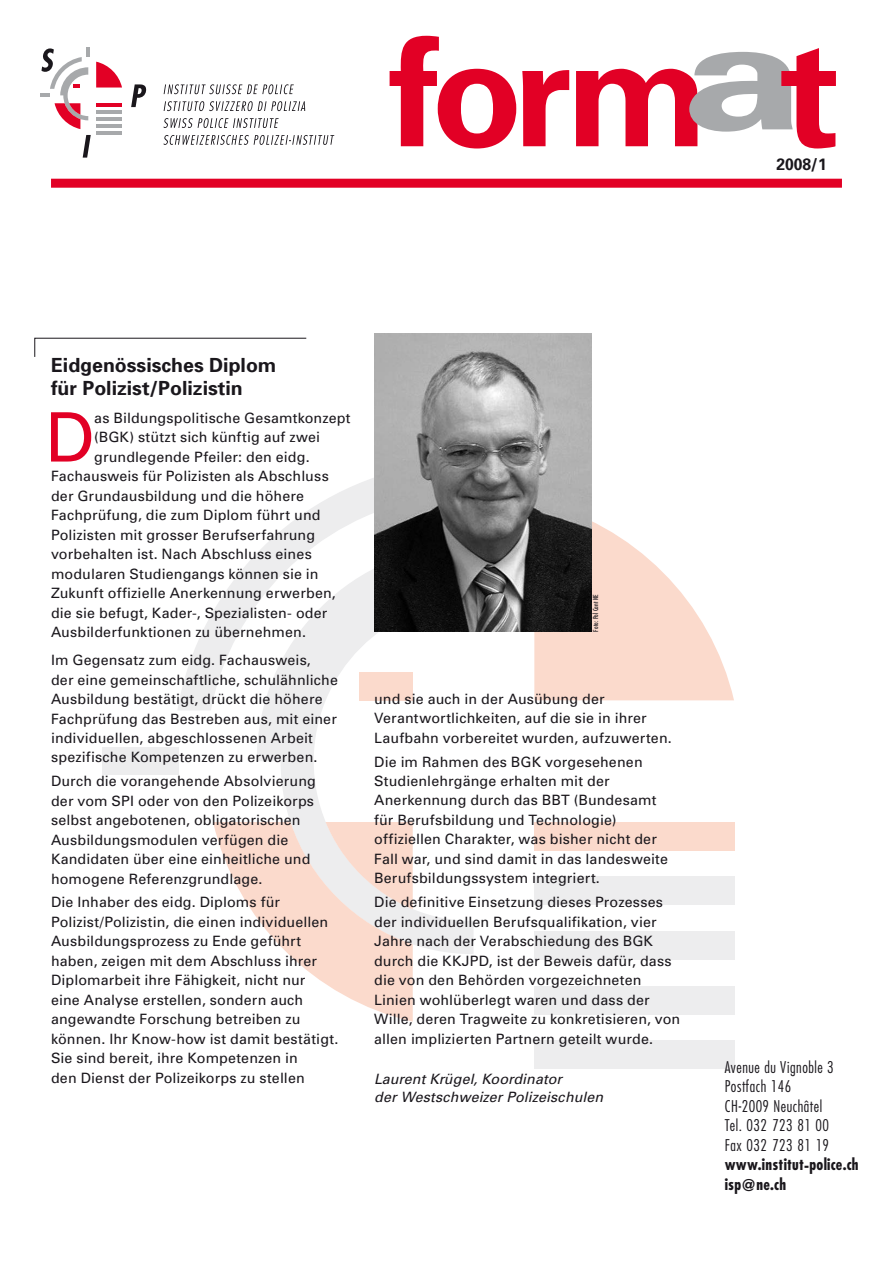
<style>
.page{position:relative;width:893px;height:1263px;background:#fff}
.page>*{position:absolute;margin:0;border:0;box-sizing:border-box;transform-origin:0 0}
.t1{font:68.25px "Univers";color:#e20025}
.t2{font:700 19.5px/22.5px "Univers";color:#1a171c}
.t3{font:700 16.5px "Univers";color:#1a171c;scale:.95 1}
.t4{font:300 condensed 15.75px/19.5px "Futura";letter-spacing:.035em;color:#1a171c}
.t5{font:700 condensed 15.75px/19.5px "Futura";letter-spacing:.015em;color:#1a171c}
.t6{font:14.25px/19.5px "Univers";letter-spacing:.01em;color:#1a171c}
.t7{font:italic 14.25px/18px "Univers";letter-spacing:.005em;color:#1a171c}
.t8{font:condensed 6.75px "Futura";letter-spacing:.015em;color:#1a171c}
</style>
<div class="page">
<div style="left:102px;top:747px;width:76px;height:28px;background:#ededee"></div>
<svg style="left:178px;top:478px;width:196px;height:232px"></svg>
<svg style="left:257px;top:544px;width:217px;height:410px"></svg>
<div style="left:534px;top:876px;width:200px;height:29px;background:#ededee"></div>
<div style="left:534px;top:931px;width:200px;height:29px;background:#ededee"></div>
<div style="left:534px;top:986px;width:200px;height:28px;background:#ededee"></div>
<div style="left:534px;top:1040px;width:200px;height:29px;background:#ededee"></div>
<div style="left:534px;top:822px;width:200px;height:29px;background:#fbdacc"></div>
<div style="left:359px;top:672px;width:54px;height:28px;background:#fbdacc"></div>
<svg style="left:213px;top:822px;width:200px;height:200px"></svg>
<svg style="left:534px;top:501px;width:200px;height:199px"></svg>
<svg style="left:34px;top:337px;width:273px;height:20px"></svg>
<svg style="left:164px;top:135px;width:170px;height:10px"></svg>
<svg style="left:164px;top:118px;width:115px;height:10px"></svg>
<svg style="left:164px;top:101px;width:141px;height:10px"></svg>
<svg style="left:164px;top:84px;width:130px;height:10px"></svg>
<svg style="left:131px;top:84px;width:16px;height:23px"></svg>
<svg style="left:83px;top:135px;width:8px;height:23px"></svg>
<hr style="left:86px;top:47px;width:4px;height:10px;background:#a7a9ab">
<hr style="left:96px;top:110px;width:26px;height:4px;background:#a7a9ab">
<hr style="left:96px;top:117px;width:26px;height:4px;background:#a7a9ab">
<hr style="left:96px;top:124px;width:26px;height:4px;background:#a7a9ab">
<hr style="left:96px;top:132px;width:26px;height:3px;background:#a7a9ab">
<hr style="left:96px;top:103px;width:26px;height:4px;background:#e20025">
<svg style="left:40px;top:48px;width:48px;height:81px"></svg>
<svg style="left:96px;top:62px;width:26px;height:26px"></svg>
<div style="left:51px;top:179px;width:791px;height:9px;background:#e20025"></div>
<svg style="left:522px;top:70px;width:47px;height:76px"></svg>
<svg style="left:390px;top:36px;width:126px;height:112px"></svg>
<svg style="left:576px;top:48px;width:260px;height:100px"></svg>
<img style="left:374px;top:333px;width:217px;height:298px">
<p class="t3" style="left:776px;top:154px;width:55px">2008/1</p>
<h2 class="t2" style="left:51px;top:353px;width:227px">Eidgenössisches Diplom für Polizist/Polizistin</h2>
<h1 class="t1" style="left:45px;top:395px;width:51px">D</h1>
<p class="t6" style="left:94px;top:407px;width:258px">as Bildungspolitische Gesamtkonzept</p>
<p class="t6" style="left:94px;top:427px;width:227px">(BGK) stützt sich künftig auf zwei</p>
<p class="t6" style="left:94px;top:446px;width:217px">grundlegende Pfeiler: den eidg.</p>
<p class="t6" style="left:51px;top:466px;width:279px">Fachausweis für Polizisten als Abschluss</p>
<p class="t6" style="left:51px;top:485px;width:255px">der Grundausbildung und die höhere</p>
<p class="t6" style="left:51px;top:505px;width:271px">Fachprüfung, die zum Diplom führt und</p>
<p class="t6" style="left:51px;top:524px;width:266px">Polizisten mit grosser Berufserfahrung</p>
<p class="t6" style="left:51px;top:544px;width:262px">vorbehalten ist. Nach Abschluss eines</p>
<p class="t6" style="left:51px;top:563px;width:269px">modularen Studiengangs können sie in</p>
<p class="t6" style="left:51px;top:583px;width:286px">Zukunft offizielle Anerkennung erwerben,</p>
<p class="t6" style="left:51px;top:602px;width:278px">die sie befugt, Kader-, Spezialisten- oder</p>
<p class="t6" style="left:51px;top:622px;width:257px">Ausbilderfunktionen zu übernehmen.</p>
<p class="t6" style="left:51px;top:650px;width:288px">Im Gegensatz zum eidg. Fachausweis,<br>der eine gemeinschaftliche, schulähnliche Ausbildung bestätigt, drückt die höhere Fachprüfung das Bestreben aus, mit einer individuellen, abgeschlossenen Arbeit spezifische Kompetenzen zu erwerben.</p>
<p class="t6" style="left:51px;top:771px;width:266px">Durch die vorangehende Absolvierung der vom SPI oder von den Polizeikorps selbst angebotenen, obligatorischen Ausbildungsmodulen verfügen die Kandidaten über eine einheitliche und homogene Referenzgrundlage.</p>
<p class="t6" style="left:51px;top:892px;width:289px">Die Inhaber des eidg. Diploms für Polizist/Polizistin, die einen individuellen Ausbildungsprozess zu Ende geführt haben, zeigen mit dem Abschluss ihrer Diplomarbeit ihre Fähigkeit, nicht nur<br>eine Analyse erstellen, sondern auch angewandte Forschung betreiben zu können. Ihr Know-how ist damit bestätigt.<br>Sie sind bereit, ihre Kompetenzen in<br>den Dienst der Polizeikorps zu stellen</p>
<p class="t8" style="left:592px;top:631px;width:39px;rotate:-90deg">Foto: Pol Cant NE</p>
<p class="t6" style="left:374px;top:689px;width:299px">und sie auch in der Ausübung der<br>Verantwortlichkeiten, auf die sie in ihrer<br>Laufbahn vorbereitet wurden, aufzuwerten.</p>
<p class="t6" style="left:374px;top:751px;width:295px">Die im Rahmen des BGK vorgesehenen Studienlehrgänge erhalten mit der Anerkennung durch das BBT (Bundesamt für Berufsbildung und Technologie) offiziellen Charakter, was bisher nicht der Fall war, und sind damit in das landesweite Berufsbildungssystem integriert.</p>
<p class="t6" style="left:374px;top:892px;width:308px">Die definitive Einsetzung dieses Prozesses der individuellen Berufsqualifikation, vier Jahre nach der Verabschiedung des BGK durch die KKJPD, ist der Beweis dafür, dass die von den Behörden vorgezeichneten Linien wohlüberlegt waren und dass der Wille, deren Tragweite zu konkretisieren, von allen implizierten Partnern geteilt wurde.</p>
<p class="t7" style="left:374px;top:1070px;width:231px">Laurent Krügel, Koordinator<br>der Westschweizer Polizeischulen</p>
<p class="t4" style="left:725px;top:1057px;width:111px">Avenue du Vignoble 3<br>Postfach 146<br>CH-2009 Neuchâtel<br>Tel. 032 723 81 00<br>Fax 032 723 81 19</p>
<p class="t5" style="left:725px;top:1155px;width:135px">www.institut-police.ch isp@ne.ch</p>
</div>
